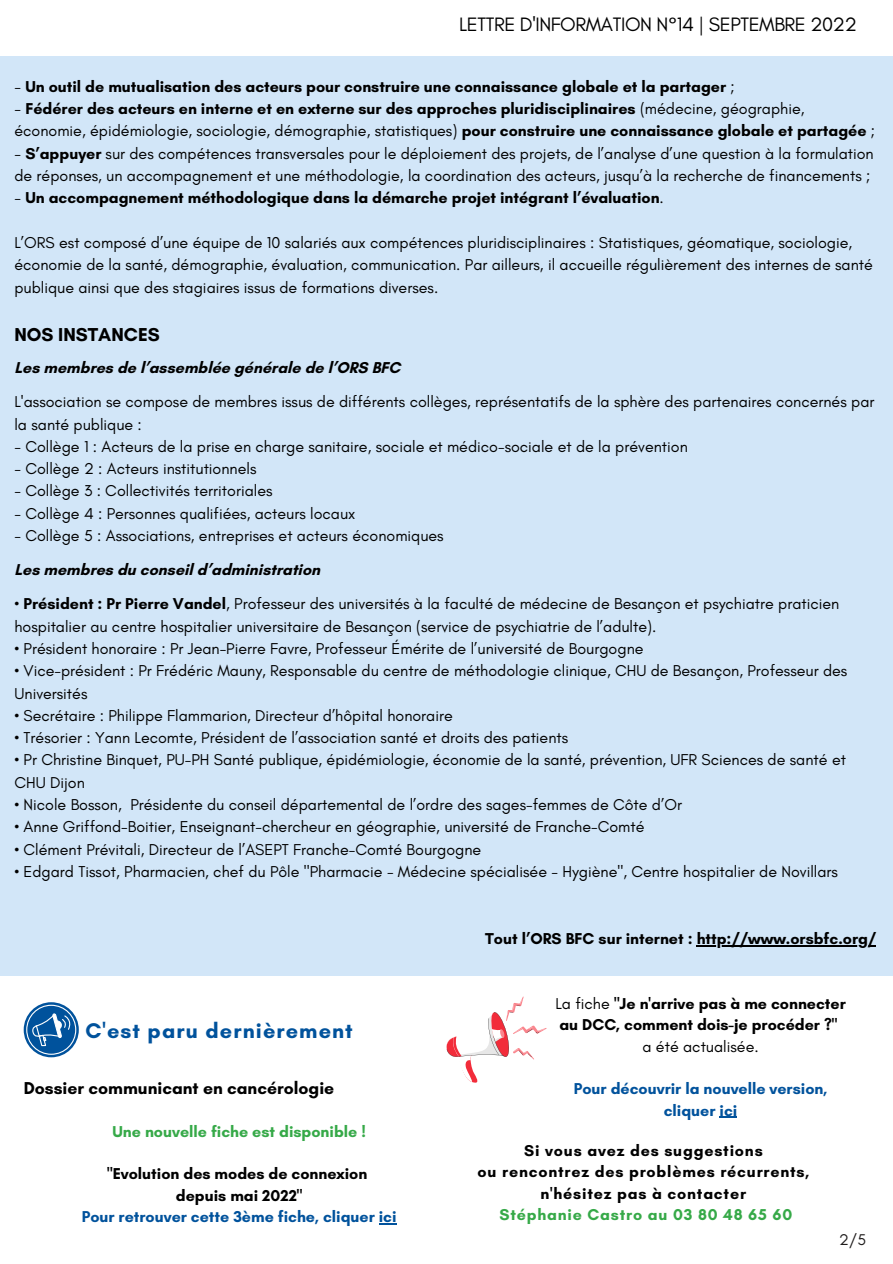
<style>
.page{position:relative;width:893px;height:1264px;background:#fff}
.page>*{position:absolute;margin:0;border:0;box-sizing:border-box;transform-origin:0 0}
.t1{font:700 21.6px "Glacial Indifference";letter-spacing:.05em;color:#00529c}
.t2{font:19.8px "Glacial Indifference";letter-spacing:-.02em;color:#000}
.t3{font:700 19.05px "Glacial Indifference";color:#000}
.t4{font:700 17.55px "Glacial Indifference";color:#000}
.t5{font:16.05px/22.4px "Glacial Indifference";color:#000}
.t6{font:700 16.05px/21.3px "Glacial Indifference";color:#000}
.t7{font:700 16.05px/21.3px "Glacial Indifference";letter-spacing:.05em;color:#000;text-align:center}
.t8{font:700 16.05px/21.3px "Glacial Indifference";color:#00529c;text-align:center}
.t9{font:700 16.05px "Glacial Indifference";color:#36a948}
.t10{font:700 16.05px "Glacial Indifference";letter-spacing:.05em;color:#36a948}
.t11{font:15.9px "Glacial Indifference";color:#201d1d}
.s1{font-weight:400}
.s2{font-weight:700}
</style>
<div class="page">
<div style="left:0;top:56px;width:892px;height:919px;background:#d2e6f8"></div>
<hr style="left:696px;top:945px;width:180px;height:1px;background:#000">
<svg style="left:24px;top:1002px;width:55px;height:55px"></svg>
<div style="left:26px;top:1004px;width:50px;height:50px;border:1px solid #fff;border-radius:50%"></div>
<svg style="left:32px;top:1012px;width:41px;height:34px"></svg>
<svg style="left:446px;top:996px;width:100px;height:87px"></svg>
<svg style="left:379px;top:1223px;width:17px;height:1px"></svg>
<svg style="left:719px;top:1116px;width:18px;height:1px"></svg>
<p class="t2" style="left:459px;top:12px;width:399px">LETTRE D'INFORMATION N°14 | SEPTEMBRE 2022</p>
<p class="t6" style="left:14px;top:76px;width:721px"><span class="s1">-</span> Un outil de mutualisation des acteurs pour construire une connaissance globale et la partager <span class="s1">;</span></p>
<p class="t6" style="left:14px;top:97px;width:862px;line-height:22.4px"><span class="s1">-</span> Fédérer des acteurs en interne et en externe sur des approches pluridisciplinaires <span class="s1">(médecine, géographie, économie, épidémiologie, sociologie, démographie, statistiques)</span> pour construire une connaissance globale et partagée <span class="s1">;</span></p>
<p class="t5" style="left:14px;top:142px;width:860px">- <span class="s2">S’appuyer</span> sur des compétences transversales pour le déploiement des projets, de l’analyse d’une question à la formulation de réponses, un accompagnement et une méthodologie, la coordination des acteurs, jusqu’à la recherche de financements ;</p>
<p class="t6" style="left:14px;top:187px;width:651px"><span class="s1">-</span> Un accompagnement méthodologique dans la démarche projet intégrant l’évaluation<span class="s1">.</span></p>
<p class="t5" style="left:14px;top:231px;width:860px">L’ORS est composé d’une équipe de 10 salariés aux compétences pluridisciplinaires : Statistiques, géomatique, sociologie, économie de la santé, démographie, évaluation, communication. Par ailleurs, il accueille régulièrement des internes de santé publique ainsi que des stagiaires issus de formations diverses.</p>
<p class="t3" style="left:14px;top:323px;width:147px">NOS INSTANCES</p>
<p class="t6" style="left:14px;top:357px;width:387px">Les membres de l’assemblée générale de l’ORS BFC</p>
<p class="t5" style="left:14px;top:390px;width:861px">L'association se compose de membres issus de différents collèges, représentatifs de la sphère des partenaires concernés par la santé publique :</p>
<p class="t5" style="left:14px;top:435px;width:674px">- Collège 1 : Acteurs de la prise en charge sanitaire, sociale et médico-sociale et de la prévention</p>
<p class="t5" style="left:14px;top:457px;width:243px">- Collège 2 : Acteurs institutionnels</p>
<p class="t5" style="left:14px;top:479px;width:259px">- Collège 3 : Collectivités territoriales</p>
<p class="t5" style="left:14px;top:502px;width:342px">- Collège 4 : Personnes qualifiées, acteurs locaux</p>
<p class="t5" style="left:14px;top:524px;width:431px">- Collège 5 : Associations, entreprises et acteurs économiques</p>
<p class="t6" style="left:14px;top:559px;width:307px">Les membres du conseil d’administration</p>
<p class="t5" style="left:14px;top:592px;width:826px">• <span class="s2">Président : Pr Pierre Vandel</span>, Professeur des universités à la faculté de médecine de Besançon et psychiatre praticien hospitalier au centre hospitalier universitaire de Besançon (service de psychiatrie de l’adulte).</p>
<p class="t5" style="left:14px;top:637px;width:630px">• Président honoraire : Pr Jean-Pierre Favre, Professeur Émérite de l’université de Bourgogne</p>
<p class="t5" style="left:14px;top:659px;width:834px">• Vice-président : Pr Frédéric Mauny, Responsable du centre de méthodologie clinique, CHU de Besançon, Professeur des<br>Universités</p>
<p class="t5" style="left:14px;top:704px;width:440px">• Secrétaire : Philippe Flammarion, Directeur d’hôpital honoraire</p>
<p class="t5" style="left:14px;top:726px;width:555px">• Trésorier : Yann Lecomte, Président de l’association santé et droits des patients</p>
<p class="t5" style="left:14px;top:748px;width:833px">• Pr Christine Binquet, PU-PH Santé publique, épidémiologie, économie de la santé, prévention, UFR Sciences de santé et<br>CHU Dijon</p>
<p class="t5" style="left:14px;top:793px;width:669px">• Nicole Bosson, Présidente du conseil départemental de l’ordre des sages-femmes de Côte d’Or</p>
<p class="t5" style="left:14px;top:815px;width:631px">• Anne Griffond-Boitier, Enseignant-chercheur en géographie, université de Franche-Comté</p>
<p class="t5" style="left:14px;top:838px;width:468px">• Clément Prévitali, Directeur de l’ASEPT Franche-Comté Bourgogne</p>
<p class="t5" style="left:14px;top:860px;width:825px">• Edgard Tissot, Pharmacien, chef du Pôle "Pharmacie - Médecine spécialisée - Hygiène", Centre hospitalier de Novillars</p>
<h1 class="t1" style="left:85px;top:1017px;width:269px">C'est paru dernièrement</h1>
<p class="t4" style="left:24px;top:1077px;width:312px">Dossier communicant en cancérologie</p>
<p class="t9" style="left:112px;top:1121px;width:255px">Une nouvelle fiche est disponible !</p>
<p class="t6" style="left:107px;top:1162px;width:262px;text-align:center">"Evolution des modes de connexion depuis mai 2022"</p>
<p class="t8" style="left:82px;top:1205px;width:316px">Pour retrouver cette 3ème fiche, cliquer ici</p>
<p class="t6" style="left:485px;top:927px;width:392px">Tout l’ORS BFC sur internet : http://www.orsbfc.org/</p>
<p class="t6" style="left:555px;top:992px;width:292px"><span class="s1">La fiche</span> "Je n'arrive pas à me connecter au DCC, comment dois-je procéder ?"</p>
<p class="t5" style="left:642px;top:1034px;width:118px">a été actualisée.</p>
<p class="t8" style="left:573px;top:1078px;width:255px">Pour découvrir la nouvelle version, cliquer ici</p>
<p class="t7" style="left:477px;top:1139px;width:333px">Si vous avez des suggestions<br>ou rencontrez des problèmes récurrents, n'hésitez pas à contacter</p>
<p class="t10" style="left:499px;top:1204px;width:294px">Stéphanie Castro au 03 80 48 65 60</p>
<p class="t11" style="left:839px;top:1229px;width:28px">2/5</p>
</div>
